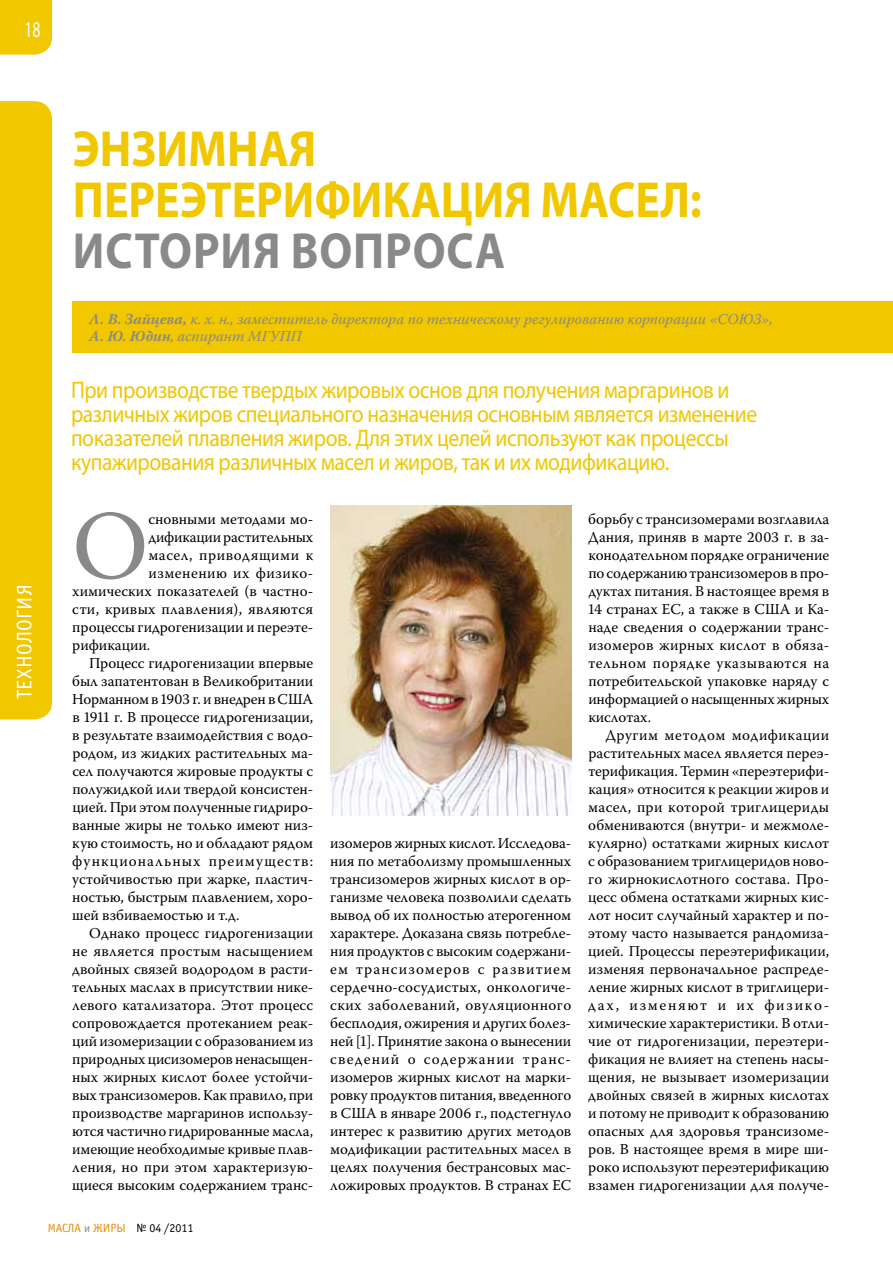
<style>
.page{position:relative;width:893px;height:1263px;background:#fff}
.page>*{position:absolute;margin:0;border:0;box-sizing:border-box;transform-origin:0 0}
.t1{font:96.9px "Warnock Pro";color:#898989}
.t2{font:700 51px/51px "Myriad Pro";color:#f1c700;scale:.9 1}
.t3{font:700 51px "Myriad Pro";letter-spacing:.02em;color:#898989;scale:.9 1}
.t4{font:24px/24px "Myriad Pro";letter-spacing:-.02em;color:#f1c700;scale:.9 1}
.t5{font:22.5px "Myriad Pro";color:#fff;scale:.7 1}
.t6{font:21px "Officina Sans C";letter-spacing:.015em;color:#fff}
.t7{font:15px/18px "Warnock Pro";letter-spacing:-.005em;color:#000;text-align:justify}
.t8{font:italic 15px/17.2px "Warnock Pro";color:#898989}
.t9{font:15px "Warnock Pro";letter-spacing:.015em;color:#000}
.t10{font:15px "Warnock Pro";letter-spacing:.02em;color:#000}
.t11{font:15px "Warnock Pro";letter-spacing:.075em;color:#000}
.t12{font:15px "Warnock Pro";letter-spacing:.04em;color:#000}
.t13{font:15px "Warnock Pro";letter-spacing:.035em;color:#000}
.t14{font:12px "Officina Sans C";color:#e78c00}
.s1{font-weight:700}
.s2{color:#898989}
.s3{color:#000}
</style>
<div class="page">
<div style="left:0;top:101px;width:52px;height:618px;background:#f1c700"></div>
<div style="left:0;top:0;width:52px;height:55px;background:#f1c700"></div>
<div style="left:72px;top:302px;width:821px;height:51px;background:#f1c700"></div>
<img style="left:330px;top:506px;width:241px;height:310px">
<h3 class="t5" style="left:24px;top:16px;width:25px">18</h3>
<h2 class="t2" style="left:73px;top:121px;width:700px">энзимная переэтерификация масел:</h2>
<h2 class="t3" style="left:73px;top:217px;width:482px">история вопроса</h2>
<h3 class="t6" style="left:13px;top:699px;width:117px;rotate:-90deg">технология</h3>
<p class="t8" style="left:89px;top:310px;width:685px"><span class="s1">Л. В. Зайцева,</span> к. х. н., заместитель директора по техническому регулированию корпорации «СОЮЗ»,<br><span class="s1">А. Ю. Юдин</span>, аспирант МГУПП</p>
<p class="t4" style="left:71px;top:377px;width:764px">При производстве твердых жировых основ для получения маргаринов и различных жиров специального назначения основным является изменение показателей плавления жиров. Для этих целей используют как процессы купажирования различных масел и жиров, так и их модификацию.</p>
<h1 class="t1" style="left:72px;top:487px;width:78px">О</h1>
<p class="t7" style="left:148px;top:509px;width:166px">сновными методами мо-</p>
<p class="t7" style="left:148px;top:527px;width:166px">дификациирастительных</p>
<p class="t12" style="left:148px;top:546px;width:166px">масел, приводящими к</p>
<p class="t13" style="left:148px;top:564px;width:166px">изменению их физико-</p>
<p class="t7" style="left:72px;top:581px;width:242px">химических показателей (в частно-</p>
<p class="t10" style="left:72px;top:600px;width:242px">сти, кривых плавления), являются</p>
<p class="t7" style="left:72px;top:617px;width:242px">процессы гидрогенизации и переэте-</p>
<p class="t7" style="left:72px;top:635px;width:80px">рификации.</p>
<p class="t7" style="left:89px;top:653px;width:225px">Процесс гидрогенизации впервые</p>
<p class="t7" style="left:72px;top:671px;width:242px">был запатентован в Великобритании</p>
<p class="t7" style="left:72px;top:689px;width:242px">Норманном в 1903 г. и внедрен в США</p>
<p class="t7" style="left:72px;top:707px;width:242px">в 1911 г. В процессе гидрогенизации,</p>
<p class="t7" style="left:72px;top:725px;width:242px">в результате взаимодействия с водо-</p>
<p class="t7" style="left:72px;top:743px;width:242px">родом, из жидких растительных ма-</p>
<p class="t7" style="left:72px;top:761px;width:242px">сел получаются жировые продукты с</p>
<p class="t7" style="left:72px;top:779px;width:242px">полужидкой или твердой консистен-</p>
<p class="t7" style="left:72px;top:797px;width:242px">цией. При этом полученные гидриро-</p>
<p class="t7" style="left:72px;top:815px;width:242px">ванные жиры не только имеют низ-</p>
<p class="t7" style="left:72px;top:833px;width:242px">кую стоимость, но и обладают рядом</p>
<p class="t11" style="left:72px;top:852px;width:242px">функциональных преимуществ:</p>
<p class="t7" style="left:72px;top:869px;width:242px">устойчивостью при жарке, пластич-</p>
<p class="t7" style="left:72px;top:887px;width:242px">ностью, быстрым плавлением, хоро-</p>
<p class="t7" style="left:72px;top:905px;width:169px">шей взбиваемостью и т.д.</p>
<p class="t7" style="left:89px;top:923px;width:225px">Однако процесс гидрогенизации</p>
<p class="t9" style="left:72px;top:942px;width:242px">не является простым насыщением</p>
<p class="t7" style="left:72px;top:959px;width:242px">двойных связей водородом в расти-</p>
<p class="t7" style="left:72px;top:977px;width:242px">тельных маслах в присутствии нике-</p>
<p class="t7" style="left:72px;top:995px;width:242px">левого катализатора. Этот процесс</p>
<p class="t7" style="left:72px;top:1013px;width:242px">сопровождается протеканием реак-</p>
<p class="t7" style="left:72px;top:1031px;width:242px">ций изомеризации с образованием из</p>
<p class="t7" style="left:72px;top:1049px;width:242px">природных цисизомеров ненасыщен-</p>
<p class="t7" style="left:72px;top:1067px;width:242px">ных жирных кислот более устойчи-</p>
<p class="t7" style="left:72px;top:1085px;width:242px">вых трансизомеров. Как правило, при</p>
<p class="t7" style="left:72px;top:1103px;width:242px">производстве маргаринов использу-</p>
<p class="t7" style="left:72px;top:1121px;width:242px">ются частично гидрированные масла,</p>
<p class="t7" style="left:72px;top:1139px;width:242px">имеющие необходимые кривые плав-</p>
<p class="t9" style="left:72px;top:1158px;width:242px">ления, но при этом характеризую-</p>
<p class="t7" style="left:72px;top:1175px;width:242px">щиеся высоким содержанием транс-</p>
<p class="t14" style="left:48px;top:1221px;width:147px">МАСЛА <span class="s2">и</span> ЖИРЫ <span class="s3">№ 04 /2011</span></p>
<p class="t7" style="left:330px;top:833px;width:243px">изомеров жирных кислот. Исследова&shy;ния по метаболизму промышленных трансизомеров жирных кислот в ор&shy;ганизме человека позволили сделать вывод об их полностью атерогенном характере. Доказана связь потребле&shy;ния продуктов с высоким содержани&shy;ем трансизомеров с развитием сердечно-сосудистых, онкологиче&shy;ских заболеваний, овуляционного бесплодия, ожирения и других болез&shy;ней [1]. Принятие закона о вынесении сведений о содержании транс&shy;изомеров жирных кислот на марки&shy;ровку продуктов питания, введенного в США в январе 2006 г., подстегнуло интерес к развитию других методов модификации растительных масел в целях получения бестрансовых мас&shy;ложировых продуктов. В странах ЕС</p>
<p class="t7" style="left:588px;top:509px;width:243px">борьбу с трансизомерами возглавила Дания, приняв в марте 2003 г. в за&shy;конодательном порядке ограничение по содержанию трансизомеров в про&shy;дуктах питания. В настоящее время в 14 странах ЕС, а также в США и Ка&shy;наде сведения о содержании транс&shy;изомеров жирных кислот в обяза&shy;тельном порядке указываются на потребительской упаковке наряду с информацией о насыщенных жирных кислотах.</p>
<p class="t7" style="left:588px;top:725px;width:243px;text-indent:17px">Другим методом модификации растительных масел является переэ&shy;терификация. Термин «переэтерифи&shy;кация» относится к реакции жиров и масел, при которой триглицериды обмениваются (внутри- и межмоле&shy;кулярно) остатками жирных кислот с образованием триглицеридов ново&shy;го жирнокислотного состава. Про&shy;цесс обмена остатками жирных кис&shy;лот носит случайный характер и по&shy;этому часто называется рандомиза&shy;цией. Процессы переэтерификации, изменяя первоначальное распреде&shy;ление жирных кислот в триглицери&shy;дах, изменяют и их физико&shy;химические характеристики. В отли&shy;чие от гидрогенизации, переэтери&shy;фикация не влияет на степень насы&shy;щения, не вызывает изомеризации двойных связей в жирных кислотах и потому не приводит к образованию опасных для здоровья трансизоме&shy;ров. В настоящее время в мире ши&shy;роко используют переэтерификацию взамен гидрогенизации для получе-</p>
</div>
